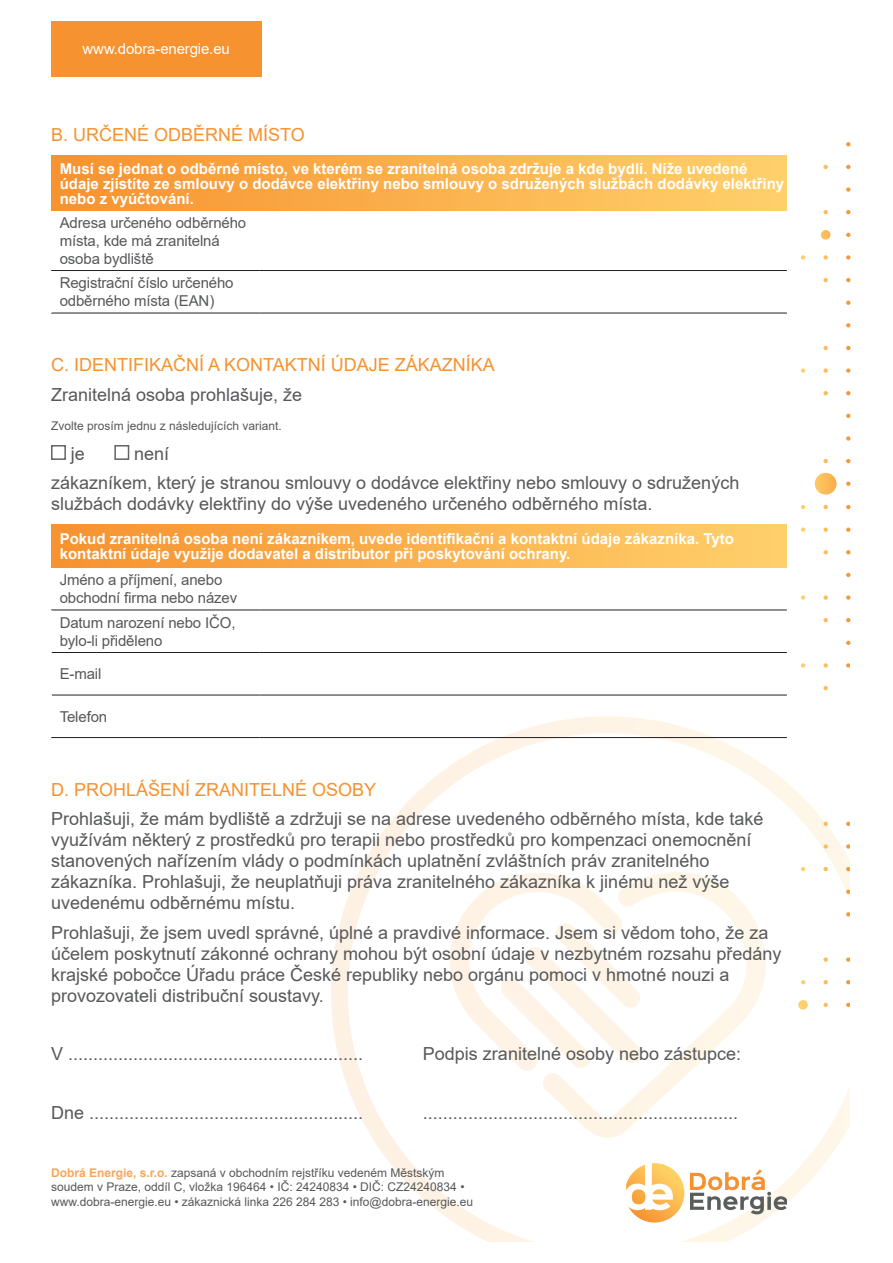
<style>
.page{position:relative;width:893px;height:1263px;background:#fff}
.page>*{position:absolute;margin:0;border:0;box-sizing:border-box;transform-origin:0 0}
.t1{font:18px/21px "Arial";color:#57585a}
.t2{font:18px "Arial";color:#f69230}
.t3{font:700 15px/15px "Arial";color:#fff}
.t4{font:15px/18px "Arial";letter-spacing:-.01em;color:#57585a}
.t5{font:15px "Arial";letter-spacing:-.01em;color:#fff}
.t6{font:12px/14.4px "Arial";color:#57585a}
.s1{font-weight:700;color:#f9a558}
</style>
<div class="page">
<svg style="left:331px;top:716px;width:519px;height:526px"></svg>
<svg style="left:690px;top:1169px;width:97px;height:45px"></svg>
<svg style="left:626px;top:1163px;width:58px;height:59px"></svg>
<div style="left:51px;top:21px;width:210px;height:56px;background:#f69230"></div>
<svg style="left:846px;top:142px;width:4px;height:842px"></svg>
<div style="left:51px;top:156px;width:736px;height:55px;background:linear-gradient(to right,#f7912f,#ffd06c)"></div>
<hr style="left:51px;top:270px;width:209px;height:1px;background:#231f20">
<hr style="left:51px;top:313px;width:209px;height:1px;background:#231f20">
<hr style="left:260px;top:270px;width:527px;height:1px;background:#231f20">
<hr style="left:260px;top:313px;width:527px;height:1px;background:#231f20">
<div style="left:51px;top:445px;width:15px;height:15px;border:2px solid #636366"></div>
<div style="left:114px;top:445px;width:15px;height:15px;border:2px solid #636366"></div>
<div style="left:51px;top:525px;width:736px;height:42px;background:linear-gradient(to right,#f7912f,#ffd06c)"></div>
<hr style="left:51px;top:610px;width:209px;height:1px;background:#231f20">
<hr style="left:51px;top:652px;width:209px;height:1px;background:#231f20">
<hr style="left:51px;top:695px;width:209px;height:1px;background:#231f20">
<hr style="left:51px;top:737px;width:209px;height:1px;background:#231f20">
<hr style="left:51px;top:610px;width:1px;height:42px;background:#fff">
<hr style="left:51px;top:652px;width:1px;height:43px;background:#fff">
<hr style="left:51px;top:695px;width:1px;height:42px;background:#fff">
<hr style="left:260px;top:610px;width:527px;height:1px;background:#231f20">
<hr style="left:260px;top:652px;width:527px;height:1px;background:#231f20">
<hr style="left:260px;top:695px;width:527px;height:1px;background:#231f20">
<hr style="left:260px;top:737px;width:527px;height:1px;background:#231f20">
<p class="t5" style="left:83px;top:39px;width:149px">www.dobra-energie.eu</p>
<p class="t2" style="left:51px;top:122px;width:255px">B. URČENÉ ODBĚRNÉ MÍSTO</p>
<p class="t3" style="left:60px;top:161px;width:726px">Musí se jednat o odběrné místo, ve kterém se zranitelná osoba zdržuje a kde bydlí. Níže uvedené údaje zjistíte ze smlouvy o dodávce elektřiny nebo smlouvy o sdružených službách dodávky elektřiny nebo z vyúčtování.</p>
<p class="t4" style="left:60px;top:214px;width:188px">Adresa určeného odběrného místa, kde má zranitelná osoba bydliště</p>
<p class="t4" style="left:60px;top:274px;width:175px">Registrační číslo určeného odběrného místa (EAN)</p>
<p class="t2" style="left:51px;top:353px;width:445px">C. IDENTIFIKAČNÍ A KONTAKTNÍ ÚDAJE ZÁKAZNÍKA</p>
<p class="t1" style="left:51px;top:384px;width:253px">Zranitelná osoba prohlašuje, že</p>
<p class="t6" style="left:51px;top:419px;width:232px">Zvolte prosím jednu z následujících variant.</p>
<p class="t1" style="left:71px;top:443px;width:16px">je</p>
<p class="t1" style="left:51px;top:439px;width:690px;line-height:29.5px;text-indent:83px">není<br>zákazníkem, který je stranou smlouvy o dodávce elektřiny nebo smlouvy o sdružených</p>
<p class="t1" style="left:51px;top:493px;width:603px">službách dodávky elektřiny do výše uvedeného určeného odběrného místa.</p>
<p class="t3" style="left:60px;top:531px;width:676px">Pokud zranitelná osoba není zákazníkem, uvede identifikační a kontaktní údaje zákazníka. Tyto kontaktní údaje využije dodavatel a distributor při poskytování ochrany.</p>
<p class="t4" style="left:60px;top:571px;width:179px">Jméno a příjmení, anebo obchodní firma nebo název</p>
<p class="t4" style="left:60px;top:613px;width:177px">Datum narození nebo IČO, bylo-li přiděleno</p>
<p class="t4" style="left:60px;top:665px;width:43px">E-mail</p>
<p class="t4" style="left:60px;top:707px;width:49px">Telefon</p>
<p class="t2" style="left:51px;top:777px;width:327px">D. PROHLÁŠENÍ ZRANITELNÉ OSOBY</p>
<p class="t1" style="left:51px;top:808px;width:714px">Prohlašuji, že mám bydliště a zdržuji se na adrese uvedeného odběrného místa, kde také využívám některý z prostředků pro terapii nebo prostředků pro kompenzaci onemocnění stanovených nařízením vlády o podmínkách uplatnění zvláštních práv zranitelného zákazníka. Prohlašuji, že neuplatňuji práva zranitelného zákazníka k jinému než výše uvedenému odběrnému místu.</p>
<p class="t1" style="left:51px;top:922px;width:732px">Prohlašuji, že jsem uvedl správné, úplné a pravdivé informace. Jsem si vědom toho, že za účelem poskytnutí zákonné ochrany mohou být osobní údaje v nezbytném rozsahu předány krajské pobočce Úřadu práce České republiky nebo orgánu pomoci v hmotné nouzi a provozovateli distribuční soustavy.</p>
<p class="t1" style="left:51px;top:1043px;width:314px">V ...........................................................</p>
<p class="t1" style="left:51px;top:1102px;width:314px">Dne .......................................................</p>
<p class="t1" style="left:423px;top:1043px;width:320px">Podpis zranitelné osoby nebo zástupce:</p>
<p class="t1" style="left:423px;top:1102px;width:317px">...............................................................</p>
<p class="t6" style="left:51px;top:1165px;width:424px"><span class="s1">Dobrá Energie, s.r.o.</span> zapsaná v obchodním rejstříku vedeném Městským soudem v Praze, oddíl C, vložka 196464 • IČ: 24240834 • DIČ: CZ24240834 • www.dobra-energie.eu • zákaznická linka 226 284 283 • info@dobra-energie.eu</p>
</div>
